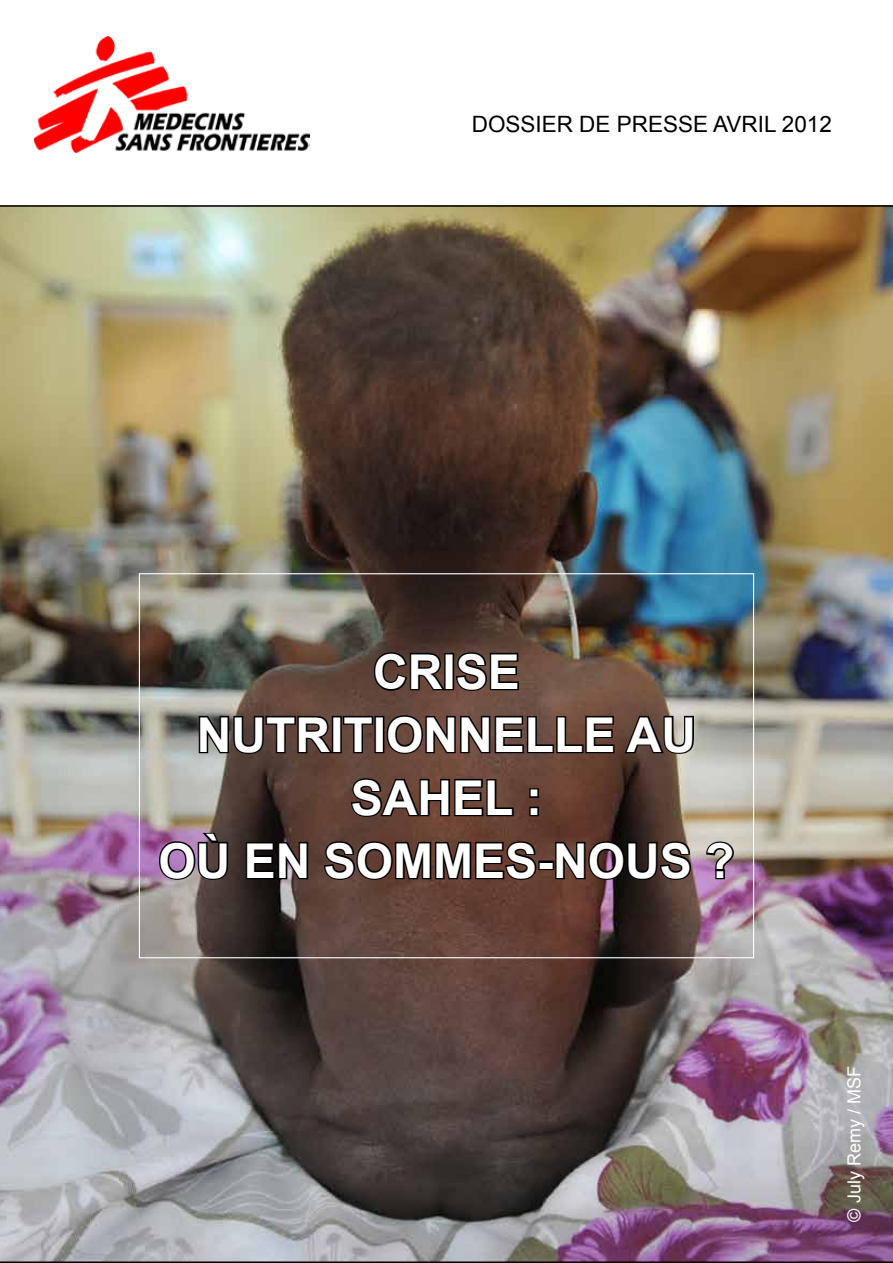
<style>
.page{position:relative;width:893px;height:1263px;background:#fff}
.page>*{position:absolute;margin:0;border:0;box-sizing:border-box;transform-origin:0 0}
.t1{font:700 48px/63px "Arial";color:#fff;text-align:center}
.t2{font:22.5px "Arial";color:#000}
.t3{font:18px "Arial";color:#fff}
</style>
<div class="page">
<img style="left:0;top:205px;width:893px;height:1058px">
<svg style="left:372px;top:651px;width:76px;height:42px;background:#3c2a23"></svg>
<div style="left:444px;top:653px;width:10px;height:37px;border:3px solid #000"></div>
<svg style="left:454px;top:650px;width:66px;height:42px;background:#3f2d26"></svg>
<svg style="left:197px;top:714px;width:138px;height:42px;background:#3f342e"></svg>
<div style="left:332px;top:716px;width:10px;height:37px;border:3px solid #000"></div>
<svg style="left:341px;top:714px;width:34px;height:41px"></svg>
<div style="left:374px;top:716px;width:10px;height:37px;border:3px solid #000"></div>
<svg style="left:385px;top:714px;width:231px;height:41px;background:#442f27"></svg>
<svg style="left:623px;top:713px;width:73px;height:43px;background:#5a4d44"></svg>
<svg style="left:349px;top:776px;width:166px;height:42px;background:#442c24"></svg>
<svg style="left:528px;top:787px;width:12px;height:31px"></svg>
<svg style="left:157px;top:830px;width:73px;height:52px;background:#654c62"></svg>
<svg style="left:244px;top:840px;width:66px;height:41px;background:#231a1a"></svg>
<svg style="left:322px;top:826px;width:216px;height:55px;background:#442c22"></svg>
<div style="left:538px;top:860px;width:16px;height:10px;border:3px solid #000"></div>
<svg style="left:554px;top:839px;width:139px;height:43px;background:#342320"></svg>
<svg style="left:704px;top:840px;width:32px;height:41px"></svg>
<img style="left:34px;top:36px;width:275px;height:116px">
<p class="t2" style="left:472px;top:109px;width:362px">DOSSIER DE PRESSE AVRI L 2012</p>
<p class="t1" style="left:158px;top:642px;width:578px">CRISE<br>NUTRITIONNELLE AU<br>SAHEL :<br>OÙ EN SOMMES-NOUS ?</p>
<p class="t3" style="left:842px;top:1221px;width:157px;rotate:-90deg">© JULY REMY / MSF</p>
</div>
